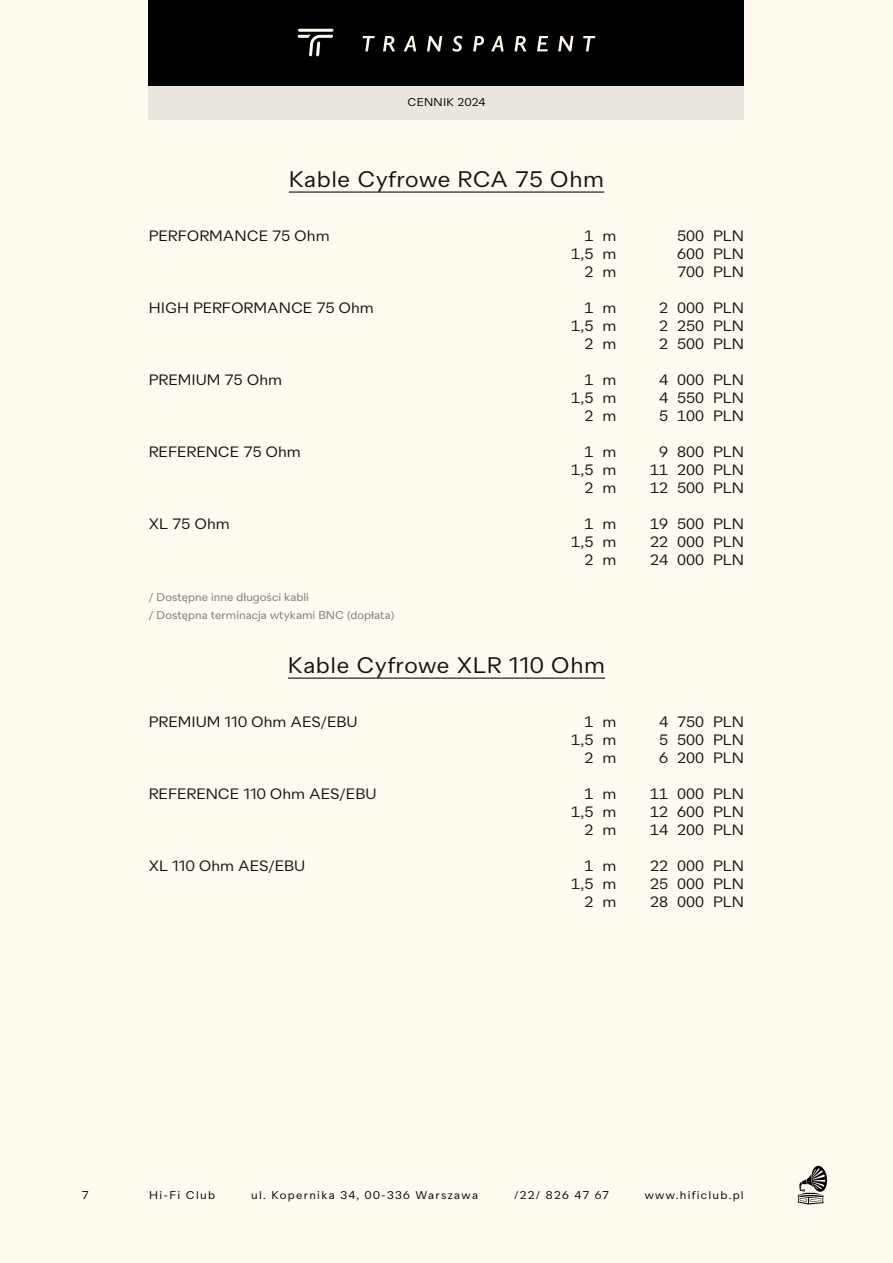
<style>
.page{position:relative;width:893px;height:1263px;background:#fffaf0}
.page>*{position:absolute;margin:0;border:0;box-sizing:border-box;transform-origin:0 0}
.t1{font:22.5px "Quarion";letter-spacing:.025em;color:#121212}
.t2{font:15px "Quarion";color:#121212}
.t3{font:11.25px "Quarion";letter-spacing:.115em;color:#000}
.t4{font:11.25px/18px "Quarion";color:#787878}
.t5{font:11.25px "Quarion";letter-spacing:.025em;color:#000}
</style>
<div class="page">
<svg style="left:797px;top:1166px;width:31px;height:38px"></svg>
<div style="left:149px;top:0;width:595px;height:85px;background:#000"></div>
<div style="left:149px;top:85px;width:595px;height:34px;background:#ebe6dd"></div>
<svg style="left:363px;top:36px;width:232px;height:16px"></svg>
<svg style="left:297px;top:29px;width:36px;height:27px"></svg>
<hr style="left:289px;top:191px;width:315px;height:2px;background:#121212">
<hr style="left:288px;top:677px;width:317px;height:2px;background:#121212">
<p class="t5" style="left:408px;top:95px;width:79px">CENNIK 2024</p>
<h1 class="t1" style="left:289px;top:166px;width:317px">Kable Cyfrowe RCA 75 Ohm</h1>
<p class="t2" style="left:149px;top:227px;width:182px">PERFORMANCE 75 Ohm</p>
<p class="t2" style="left:585px;top:227px;width:33px">1 m</p>
<p class="t2" style="left:677px;top:227px;width:68px">500 PLN</p>
<p class="t2" style="left:571px;top:245px;width:47px">1,5 m</p>
<p class="t2" style="left:677px;top:245px;width:68px">600 PLN</p>
<p class="t2" style="left:585px;top:263px;width:33px">2 m</p>
<p class="t2" style="left:677px;top:263px;width:68px">700 PLN</p>
<p class="t2" style="left:149px;top:299px;width:227px">HIGH PERFORMANCE 75 Ohm</p>
<p class="t2" style="left:585px;top:299px;width:33px">1 m</p>
<p class="t2" style="left:659px;top:299px;width:86px">2 000 PLN</p>
<p class="t2" style="left:571px;top:317px;width:47px">1,5 m</p>
<p class="t2" style="left:659px;top:317px;width:86px">2 250 PLN</p>
<p class="t2" style="left:585px;top:335px;width:33px">2 m</p>
<p class="t2" style="left:659px;top:335px;width:86px">2 500 PLN</p>
<p class="t2" style="left:149px;top:371px;width:135px">PREMIUM 75 Ohm</p>
<p class="t2" style="left:585px;top:371px;width:33px">1 m</p>
<p class="t2" style="left:659px;top:371px;width:86px">4 000 PLN</p>
<p class="t2" style="left:571px;top:389px;width:47px">1,5 m</p>
<p class="t2" style="left:659px;top:389px;width:86px">4 550 PLN</p>
<p class="t2" style="left:585px;top:407px;width:33px">2 m</p>
<p class="t2" style="left:659px;top:407px;width:86px">5 100 PLN</p>
<p class="t2" style="left:149px;top:443px;width:154px">REFERENCE 75 Ohm</p>
<p class="t2" style="left:585px;top:443px;width:33px">1 m</p>
<p class="t2" style="left:659px;top:443px;width:86px">9 800 PLN</p>
<p class="t2" style="left:571px;top:461px;width:47px">1,5 m</p>
<p class="t2" style="left:650px;top:461px;width:95px">11 200 PLN</p>
<p class="t2" style="left:585px;top:479px;width:33px">2 m</p>
<p class="t2" style="left:650px;top:479px;width:95px">12 500 PLN</p>
<p class="t2" style="left:149px;top:515px;width:82px">XL 75 Ohm</p>
<p class="t2" style="left:585px;top:515px;width:33px">1 m</p>
<p class="t2" style="left:650px;top:515px;width:95px">19 500 PLN</p>
<p class="t2" style="left:571px;top:533px;width:47px">1,5 m</p>
<p class="t2" style="left:650px;top:533px;width:95px">22 000 PLN</p>
<p class="t2" style="left:585px;top:551px;width:33px">2 m</p>
<p class="t2" style="left:650px;top:551px;width:95px">24 000 PLN</p>
<p class="t4" style="left:149px;top:588px;width:247px">/ Dostępne inne długości kabli<br>/ Dostępna terminacja wtykami BNC (dopłata)</p>
<h1 class="t1" style="left:288px;top:652px;width:319px">Kable Cyfrowe XLR 110 Ohm</h1>
<p class="t2" style="left:149px;top:713px;width:210px">PREMIUM 110 Ohm AES/EBU</p>
<p class="t2" style="left:585px;top:713px;width:33px">1 m</p>
<p class="t2" style="left:659px;top:713px;width:86px">4 750 PLN</p>
<p class="t2" style="left:571px;top:731px;width:47px">1,5 m</p>
<p class="t2" style="left:659px;top:731px;width:86px">5 500 PLN</p>
<p class="t2" style="left:585px;top:749px;width:33px">2 m</p>
<p class="t2" style="left:659px;top:749px;width:86px">6 200 PLN</p>
<p class="t2" style="left:149px;top:785px;width:229px">REFERENCE 110 Ohm AES/EBU</p>
<p class="t2" style="left:585px;top:785px;width:33px">1 m</p>
<p class="t2" style="left:650px;top:785px;width:95px">11 000 PLN</p>
<p class="t2" style="left:571px;top:803px;width:47px">1,5 m</p>
<p class="t2" style="left:650px;top:803px;width:95px">12 600 PLN</p>
<p class="t2" style="left:585px;top:821px;width:33px">2 m</p>
<p class="t2" style="left:650px;top:821px;width:95px">14 200 PLN</p>
<p class="t2" style="left:149px;top:857px;width:158px">XL 110 Ohm AES/EBU</p>
<p class="t2" style="left:585px;top:857px;width:33px">1 m</p>
<p class="t2" style="left:650px;top:857px;width:95px">22 000 PLN</p>
<p class="t2" style="left:571px;top:875px;width:47px">1,5 m</p>
<p class="t2" style="left:650px;top:875px;width:95px">25 000 PLN</p>
<p class="t2" style="left:585px;top:893px;width:33px">2 m</p>
<p class="t2" style="left:650px;top:893px;width:95px">28 000 PLN</p>
<p class="t3" style="left:82px;top:1188px;width:8px">7</p>
<p class="t3" style="left:149px;top:1188px;width:67px">Hi-Fi Club</p>
<p class="t3" style="left:251px;top:1188px;width:228px">ul. Kopernika 34, 00-336 Warszawa</p>
<p class="t3" style="left:514px;top:1188px;width:96px">/22/ 826 47 67</p>
<p class="t3" style="left:645px;top:1188px;width:101px">www.hificlub.pl</p>
</div>
